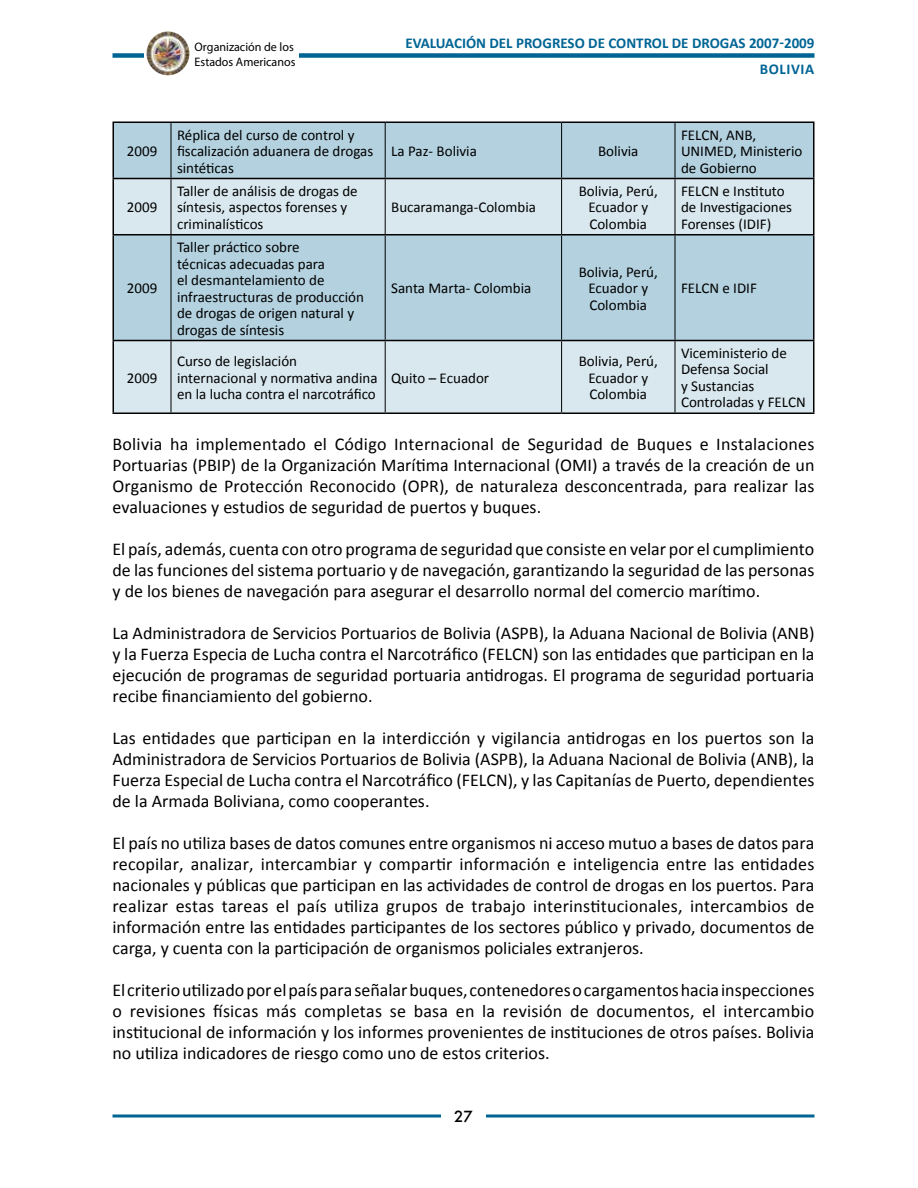
<style>
.page{position:relative;width:918px;height:1188px;background:#fff}
.page>*{position:absolute;margin:0;border:0;box-sizing:border-box;transform-origin:0 0}
.t1{font:18px/21px "Calibri";color:#000;text-align:justify}
.t2{font:15px/16.5px "Calibri";color:#000}
.t3{font:700 15px/25.5px "Calibri";color:#006595}
.t4{font:500 15px "Futura";color:#000}
.t5{font:12.3px/14.9px "DIN Mittelschrift";color:#000}
</style>
<div class="page">
<svg style="left:112px;top:1114px;width:702px;height:4px;background:#3f8baf"></svg>
<div style="left:441px;top:1110px;width:45px;height:18px;background:#fff"></div>
<div style="left:112px;top:53px;width:702px;height:5px;background:#006595"></div>
<img style="left:144px;top:31px;width:155px;height:45px">
<img style="left:151px;top:31px;width:17px;height:8px">
<div style="left:114px;top:123px;width:699px;height:55px;background:#b3d1df"></div>
<svg style="left:114px;top:179px;width:699px;height:233px;background:#c6dce6"></svg>
<hr style="left:112px;top:122px;width:59px;height:1px;background:#000">
<hr style="left:112px;top:123px;width:2px;height:55px;background:#000">
<hr style="left:171px;top:122px;width:214px;height:1px;background:#000">
<hr style="left:385px;top:122px;width:177px;height:1px;background:#000">
<hr style="left:562px;top:122px;width:113px;height:1px;background:#000">
<hr style="left:675px;top:122px;width:139px;height:1px;background:#000">
<hr style="left:813px;top:123px;width:1px;height:55px;background:#000">
<hr style="left:112px;top:178px;width:59px;height:1px;background:#000">
<hr style="left:112px;top:179px;width:2px;height:55px;background:#000">
<hr style="left:171px;top:178px;width:214px;height:1px;background:#000">
<hr style="left:385px;top:178px;width:177px;height:1px;background:#000">
<hr style="left:562px;top:178px;width:113px;height:1px;background:#000">
<hr style="left:675px;top:178px;width:139px;height:1px;background:#000">
<hr style="left:813px;top:179px;width:1px;height:55px;background:#000">
<hr style="left:112px;top:234px;width:59px;height:2px;background:#000">
<hr style="left:112px;top:236px;width:2px;height:104px;background:#000">
<hr style="left:171px;top:234px;width:214px;height:2px;background:#000">
<hr style="left:385px;top:234px;width:177px;height:2px;background:#000">
<hr style="left:562px;top:234px;width:113px;height:2px;background:#000">
<hr style="left:675px;top:234px;width:139px;height:2px;background:#000">
<hr style="left:813px;top:236px;width:1px;height:104px;background:#000">
<hr style="left:112px;top:340px;width:59px;height:1px;background:#000">
<hr style="left:112px;top:341px;width:2px;height:71px;background:#000">
<hr style="left:171px;top:340px;width:214px;height:1px;background:#000">
<hr style="left:385px;top:340px;width:177px;height:1px;background:#000">
<hr style="left:562px;top:340px;width:113px;height:1px;background:#000">
<hr style="left:675px;top:340px;width:139px;height:1px;background:#000">
<hr style="left:813px;top:341px;width:1px;height:71px;background:#000">
<hr style="left:112px;top:412px;width:59px;height:2px;background:#000">
<hr style="left:171px;top:412px;width:214px;height:2px;background:#000">
<hr style="left:385px;top:412px;width:177px;height:2px;background:#000">
<hr style="left:562px;top:412px;width:113px;height:2px;background:#000">
<hr style="left:675px;top:412px;width:139px;height:2px;background:#000">
<hr style="left:171px;top:123px;width:1px;height:55px;background:#000">
<hr style="left:385px;top:123px;width:1px;height:55px;background:#000">
<hr style="left:561px;top:123px;width:1px;height:55px;background:#000">
<hr style="left:675px;top:123px;width:1px;height:55px;background:#000">
<hr style="left:171px;top:179px;width:1px;height:55px;background:#000">
<hr style="left:385px;top:179px;width:1px;height:55px;background:#000">
<hr style="left:561px;top:179px;width:1px;height:55px;background:#000">
<hr style="left:675px;top:179px;width:1px;height:55px;background:#000">
<hr style="left:171px;top:236px;width:1px;height:104px;background:#000">
<hr style="left:385px;top:236px;width:1px;height:104px;background:#000">
<hr style="left:561px;top:236px;width:1px;height:104px;background:#000">
<hr style="left:675px;top:236px;width:1px;height:104px;background:#000">
<hr style="left:171px;top:341px;width:1px;height:71px;background:#000">
<hr style="left:385px;top:341px;width:1px;height:71px;background:#000">
<hr style="left:561px;top:341px;width:1px;height:71px;background:#000">
<hr style="left:675px;top:341px;width:1px;height:71px;background:#000">
<p class="t5" style="left:195px;top:39px;width:102px">Organización de los<br>Estados Americanos</p>
<p class="t3" style="left:760px;top:30px;width:56px;text-indent:-354px">EVALUACIÓN DEL PROGRESO DE CONTROL DE DROGAS 2007-2009<br>BOLIVIA</p>
<p class="t2" style="left:127px;top:143px;width:32px">2009</p>
<p class="t2" style="left:177px;top:126px;width:198px">Réplica del curso de control y fiscalización aduanera de drogas sintéticas</p>
<p class="t2" style="left:391px;top:143px;width:87px">La Paz- Bolivia</p>
<p class="t2" style="left:598px;top:143px;width:42px">Bolivia</p>
<p class="t2" style="left:681px;top:126px;width:123px">FELCN, ANB,<br>UNIMED, Ministerio de Gobierno</p>
<p class="t2" style="left:127px;top:199px;width:32px">2009</p>
<p class="t2" style="left:177px;top:183px;width:182px">Taller de análisis de drogas de síntesis, aspectos forenses y criminalísticos</p>
<p class="t2" style="left:391px;top:199px;width:146px">Bucaramanga-Colombia</p>
<p class="t2" style="left:579px;top:183px;width:81px;text-align:center">Bolivia, Perú,<br>Ecuador y<br>Colombia</p>
<p class="t2" style="left:681px;top:183px;width:113px">FELCN e Instituto de Investigaciones<br>Forenses (IDIF)</p>
<p class="t2" style="left:127px;top:280px;width:32px">2009</p>
<p class="t2" style="left:177px;top:239px;width:188px">Taller práctico sobre<br>técnicas adecuadas para<br>el desmantelamiento de infraestructuras de producción de drogas de origen natural y drogas de síntesis</p>
<p class="t2" style="left:391px;top:280px;width:142px">Santa Marta- Colombia</p>
<p class="t2" style="left:579px;top:264px;width:81px;text-align:center">Bolivia, Perú,<br>Ecuador y<br>Colombia</p>
<p class="t2" style="left:681px;top:280px;width:77px">FELCN e IDIF</p>
<p class="t2" style="left:579px;top:353px;width:81px;text-align:center">Bolivia, Perú,<br>Ecuador y<br>Colombia</p>
<p class="t2" style="left:681px;top:345px;width:126px">Viceministerio de<br>Defensa Social<br>y Sustancias<br>Controladas y FELCN</p>
<p class="t1" style="left:112px;top:434px;width:703px">Bolivia ha implementado el Código Internacional de Seguridad de Buques e Instalaciones Portuarias (PBIP) de la Organización Marítima Internacional (OMI) a través de la creación de un Organismo de Protección Reconocido (OPR), de naturaleza desconcentrada, para realizar las evaluaciones y estudios de seguridad de puertos y buques.</p>
<p class="t1" style="left:112px;top:539px;width:703px">El país, además, cuenta con otro programa de seguridad que consiste en velar por el cumplimiento de las funciones del sistema portuario y de navegación, garantizando la seguridad de las personas y de los bienes de navegación para asegurar el desarrollo normal del comercio marítimo.</p>
<p class="t1" style="left:112px;top:623px;width:704px">La Administradora de Servicios Portuarios de Bolivia (ASPB), la Aduana Nacional de Bolivia (ANB) y la Fuerza Especia de Lucha contra el Narcotráfico (FELCN) son las entidades que participan en la ejecución de programas de seguridad portuaria antidrogas. El programa de seguridad portuaria recibe financiamiento del gobierno.</p>
<p class="t1" style="left:112px;top:728px;width:704px">Las entidades que participan en la interdicción y vigilancia antidrogas en los puertos son la Administradora de Servicios Portuarios de Bolivia (ASPB), la Aduana Nacional de Bolivia (ANB), la Fuerza Especial de Lucha contra el Narcotráfico (FELCN), y las Capitanías de Puerto, dependientes de la Armada Boliviana, como cooperantes.</p>
<p class="t1" style="left:112px;top:833px;width:704px">El país no utiliza bases de datos comunes entre organismos ni acceso mutuo a bases de datos para recopilar, analizar, intercambiar y compartir información e inteligencia entre las entidades nacionales y públicas que participan en las actividades de control de drogas en los puertos. Para realizar estas tareas el país utiliza grupos de trabajo interinstitucionales, intercambios de información entre las entidades participantes de los sectores público y privado, documentos de carga, y cuenta con la participación de organismos policiales extranjeros.</p>
<p class="t1" style="left:112px;top:980px;width:704px">Elcriterioutilizadoporelpaísparaseñalarbuques,contenedoresocargamentoshaciainspecciones o revisiones físicas más completas se basa en la revisión de documentos, el intercambio institucional de información y los informes provenientes de instituciones de otros países. Bolivia no utiliza indicadores de riesgo como uno de estos criterios.</p>
<p class="t2" style="left:177px;top:353px;width:202px">Curso de legislación internacional y normativa andina en la lucha contra el narcotráfico</p>
<p class="t2" style="left:391px;top:369px;width:99px">Quito – Ecuador</p>
<p class="t2" style="left:127px;top:369px;width:32px">2009</p>
<p class="t4" style="left:454px;top:1107px;width:20px">27</p>
</div>
